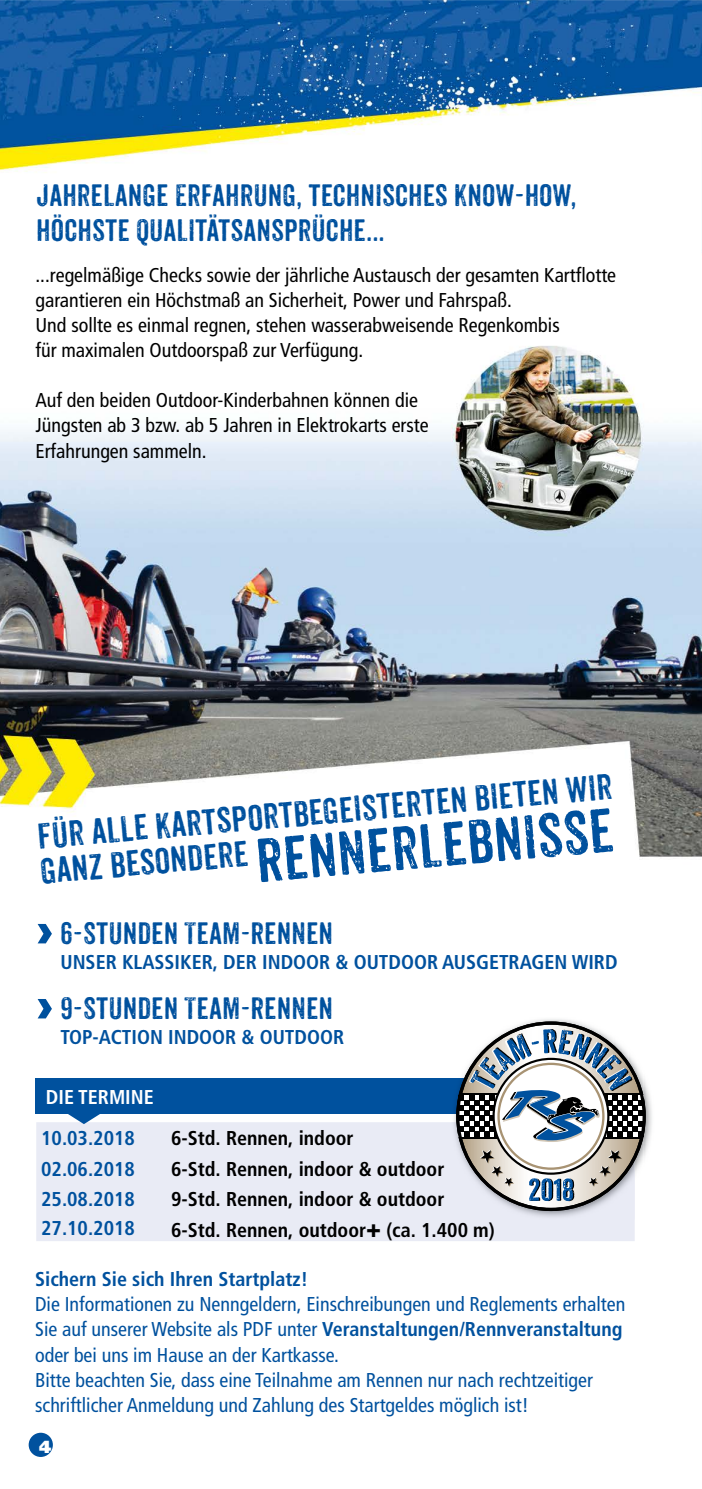
<style>
.page{position:relative;width:702px;height:1489px;background:#fff}
.page>*{position:absolute;margin:0;border:0;box-sizing:border-box;transform-origin:0 0}
.t1{font:60px "Anodyne";color:#00519e}
.t2{font:35px "Anodyne";color:#00519e}
.t3{font:30px/35px "Anodyne";color:#00519e}
.t4{font:condensed 20px/25px "Frutiger";color:#000}
.t5{font:condensed 20px/25px "Frutiger";color:#00519e}
.t6{font:700 condensed 20px "Frutiger";color:#00519e}
.t7{font:700 condensed 20px "Frutiger";color:#000}
.t8{font:700 condensed 20px "Frutiger";color:#fff}
.t9{font:900 17.5px "Frutiger";color:#fff}
.s1{font-family:"LT Univers Basic";font-weight:900;font-size:50px}
.s2{font-weight:900;font-stretch:normal;font-size:25px}
.s3{font-weight:700}
</style>
<div class="page">
<img style="left:0;top:0;width:702px;height:1457px">
<div style="left:36px;top:1122px;width:598px;height:118px;background:#e9ebf5"></div>
<div style="left:35px;top:1078px;width:540px;height:35px;background:#00519e"></div>
<svg style="left:67px;top:1113px;width:34px;height:11px"></svg>
<div style="left:29px;top:1432px;width:24px;height:24px;background:#00519e;border-radius:50%"></div>
<img style="left:451px;top:1017px;width:203px;height:202px">
<img style="left:451px;top:1122px;width:183px;height:97px">
<img style="left:451px;top:1078px;width:5px;height:35px">
<svg style="left:456px;top:1021px;width:189px;height:189px"></svg>
<h3 class="t3" style="left:36px;top:178px;width:542px">JAHRELANGE ERFAHRUNG, TECHNISCHES KNOW-HOW,<br>HÖCHSTE QUALITÄTSANSPRÜCHE...</h3>
<p class="t4" style="left:35px;top:263px;width:582px">...regelmäßige Checks sowie der jährliche Austausch der gesamten Kartflotte garantieren ein Höchstmaß an Sicherheit, Power und Fahrspaß.<br>Und sollte es einmal regnen, stehen wasserabweisende Regenkombis<br>für maximalen Outdoorspaß zur Verfügung.</p>
<p class="t4" style="left:35px;top:388px;width:395px">Auf den beiden Outdoor-Kinderbahnen können die<br>Jüngsten ab 3 bzw. ab 5 Jahren in Elektrokarts erste<br>Erfahrungen sammeln.</p>
<h2 class="t2" style="left:36px;top:815px;width:578px;rotate:-5deg">FÜR ALL E KARTSPORTBEGEISTERTEN BIETEN WIR</h2>
<h1 class="t1" style="left:38px;top:843px;width:576px;rotate:-5deg"><sup>GANZ</sup> <sup>BESONDERE</sup> RENN ERLEBNISS E</h1>
<h3 class="t3" style="left:35px;top:915px;width:299px"><span class="s1">›</span> 6-STUNDEN TEAM-RENNEN</h3>
<p class="t6" style="left:60px;top:949px;width:558px">UNSER KLASSIKER, DER INDOOR &amp; OUTDOOR AUSGETRAGEN WIRD</p>
<h3 class="t3" style="left:35px;top:990px;width:299px"><span class="s1">›</span> 9-STUNDEN TEAM-RENNEN</h3>
<p class="t6" style="left:60px;top:1024px;width:285px">TOP-ACTION INDOOR &amp; OUTDOOR</p>
<p class="t8" style="left:46px;top:1084px;width:109px">DIE TERMINE</p>
<p class="t6" style="left:41px;top:1126px;width:95px">10.03.2018</p>
<p class="t7" style="left:171px;top:1126px;width:184px">6-Std. Rennen, indoor</p>
<p class="t6" style="left:41px;top:1156px;width:95px">02.06.2018</p>
<p class="t7" style="left:171px;top:1156px;width:275px">6-Std. Rennen, indoor &amp; outdoor</p>
<p class="t6" style="left:41px;top:1186px;width:95px">25.08.2018</p>
<p class="t7" style="left:171px;top:1186px;width:275px">9-Std. Rennen, indoor &amp; outdoor</p>
<p class="t6" style="left:41px;top:1215px;width:95px">27.10.2018</p>
<p class="t7" style="left:171px;top:1217px;width:325px">6-Std. Rennen, outdoor<span class="s2">+</span> (ca. 1.400 m)</p>
<p class="t6" style="left:35px;top:1267px;width:274px">Sichern Sie sich Ihren Startplatz!</p>
<p class="t5" style="left:35px;top:1291px;width:591px">Die Informationen zu Nenngeldern, Einschreibungen und Reglements erhalten Sie auf unserer Website als PDF unter <span class="s3">Veranstaltungen/Rennveranstaltung </span>oder bei uns im Hause an der Kartkasse.<br>Bitte beachten Sie, dass eine Teilnahme am Rennen nur nach rechtzeitiger schriftlicher Anmeldung und Zahlung des Startgeldes möglich ist!</p>
<p class="t9" style="left:39px;top:1436px;width:14px">4</p>
</div>
